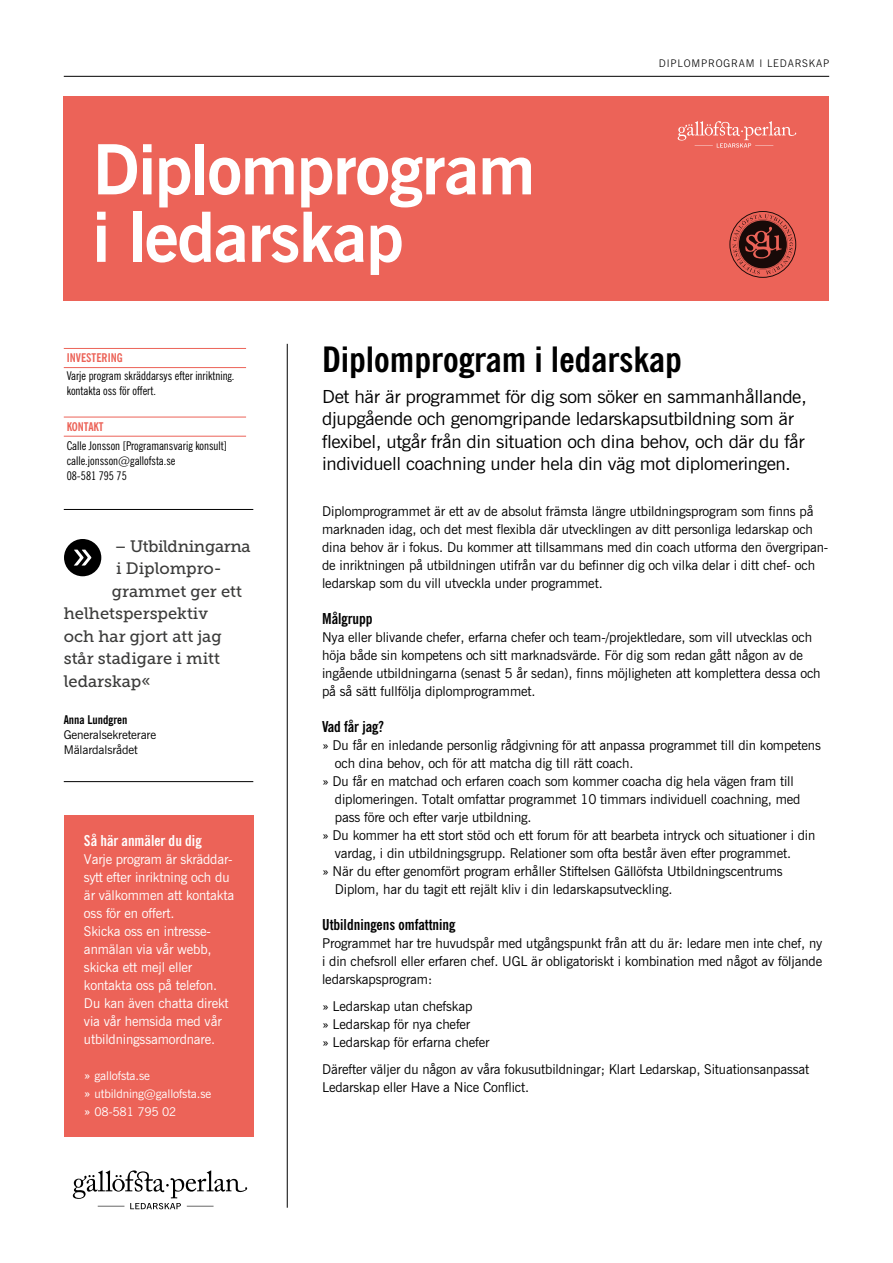
<style>
.page{position:relative;width:893px;height:1263px;background:#fff}
.page>*{position:absolute;margin:0;border:0;box-sizing:border-box;transform-origin:0 0}
.t1{font:700 69px/67.5px "News Gothic BT";letter-spacing:-.02em;color:#fff}
.t2{font:700 condensed 34.95px "News Gothic BT";color:#000;scale:1.06 1}
.t3{font:18px/22.5px "News Gothic BT";letter-spacing:-.02em;color:#000;scale:1.06 1}
.t4{font:16.5px "Museo Slab 500";color:#3c3c3b}
.t5{font:16.5px "Museo Slab 500";letter-spacing:-.02em;color:#3c3c3b}
.t6{font:700 condensed 15px "News Gothic BT";color:#000}
.t7{font:700 condensed 15px "News Gothic BT";color:#fff}
.t8{font:13.5px/18px "News Gothic BT";letter-spacing:-.01em;color:#000}
.t9{font:13.5px/18px "News Gothic BT";letter-spacing:-.01em;color:#fff}
.t10{font:condensed 12px/15px "News Gothic BT";color:#000}
.t11{font:12px/18px "News Gothic BT";letter-spacing:-.01em;color:#fff}
.t12{font:12px/15px "News Gothic BT";letter-spacing:-.01em;color:#000}
.t13{font:700 condensed 12px "News Gothic BT";color:#ec6358}
.t14{font:700 condensed 12px "News Gothic BT";color:#000}
.t15{font:300 10.5px "News Gothic BT";letter-spacing:.08em;color:#000}
.s1{font-size:13.5px}
</style>
<div class="page">
<hr style="left:64px;top:76px;width:765px;height:1px;background:#000">
<hr style="left:287px;top:344px;width:1px;height:864px;background:#000">
<hr style="left:64px;top:509px;width:189px;height:1px;background:#000">
<hr style="left:64px;top:781px;width:189px;height:1px;background:#000">
<div style="left:64px;top:539px;width:37px;height:37px;background:#000;border-radius:50%"></div>
<svg style="left:74px;top:550px;width:18px;height:15px"></svg>
<hr style="left:64px;top:348px;width:182px;height:1px;background:#ec6358">
<hr style="left:64px;top:367px;width:182px;height:1px;background:#ec6358">
<hr style="left:64px;top:417px;width:182px;height:1px;background:#ec6358">
<hr style="left:64px;top:436px;width:182px;height:1px;background:#ec6358">
<svg style="left:73px;top:1170px;width:174px;height:39px"></svg>
<div style="left:64px;top:96px;width:765px;height:205px;background:#ec6358"></div>
<svg style="left:678px;top:121px;width:118px;height:27px"></svg>
<div style="left:64px;top:815px;width:189px;height:321px;background:#ec6358"></div>
<svg style="left:729px;top:211px;width:67px;height:66px"></svg>
<h1 class="t1" style="left:92px;top:135px;width:444px">Diplomprogram i ledarskap</h1>
<p class="t15" style="left:659px;top:57px;width:172px">DIPLOMPROGRAM I LEDARSKAP</p>
<p class="t13" style="left:67px;top:351px;width:57px">INVESTERING</p>
<p class="t10" style="left:67px;top:368px;width:169px">Varje program skräddarsys efter inriktning. kontakta oss för offert.</p>
<p class="t13" style="left:67px;top:419px;width:38px">KONTAKT</p>
<p class="t10" style="left:67px;top:438px;width:162px">Calle Jonsson [Programansvarig konsult] calle.jonsson@gallofsta.se<br>08-581 795 75</p>
<p class="t5" style="left:115px;top:537px;width:137px">– Utbildningarna</p>
<p class="t4" style="left:116px;top:559px;width:107px">i Diplompro-</p>
<p class="t4" style="left:112px;top:582px;width:132px">grammet ger ett</p>
<p class="t4" style="left:64px;top:604px;width:146px">helhetsperspektiv</p>
<p class="t4" style="left:64px;top:627px;width:160px">och har gjort att jag</p>
<p class="t4" style="left:64px;top:649px;width:158px">står stadigare i mitt</p>
<p class="t4" style="left:64px;top:672px;width:88px">ledarskap«</p>
<p class="t14" style="left:64px;top:712px;width:65px">Anna Lundgren</p>
<p class="t12" style="left:64px;top:727px;width:94px">Generalsekreterare<br>Mälardalsrådet</p>
<p class="t7" style="left:84px;top:831px;width:119px">Så här anmäler du dig</p>
<p class="t9" style="left:84px;top:850px;width:152px">Varje program är skräddar&shy;sytt efter inriktning och du är välkommen att kontakta oss för en offert.<br>Skicka oss en intresse&shy;anmälan via vår webb, skicka ett mejl eller kontakta oss på telefon.<br>Du kan även chatta direkt via vår hemsida med vår utbildningssamordnare.</p>
<p class="t11" style="left:84px;top:1066px;width:129px"><span class="s1">»</span> gallofsta.se<br><span class="s1">»</span> utbildning@gallofsta.se <span class="s1">»</span> 08-581 795 02</p>
<h2 class="t2" style="left:322px;top:338px;width:341px">Diplomprogram i ledarskap</h2>
<p class="t3" style="left:322px;top:385px;width:459px">Det här är programmet för dig som söker en sammanhållande, djupgående och genomgripande ledarskapsutbildning som är flexibel, utgår från din situation och dina behov, och där du får individuell coachning under hela din väg mot diplomeringen.</p>
<p class="t8" style="left:322px;top:502px;width:508px">Diplomprogrammet är ett av de absolut främsta längre utbildningsprogram som finns på marknaden idag, och det mest flexibla där utvecklingen av ditt personliga ledarskap och dina behov är i fokus. Du kommer att tillsammans med din coach utforma den övergripan&shy;de inriktningen på utbildningen utifrån var du befinner dig och vilka delar i ditt chef- och ledarskap som du vill utveckla under programmet.</p>
<p class="t6" style="left:322px;top:610px;width:52px">Målgrupp</p>
<p class="t8" style="left:322px;top:628px;width:500px">Nya eller blivande chefer, erfarna chefer och team-/projektledare, som vill utvecklas och höja både sin kompetens och sitt marknadsvärde. För dig som redan gått någon av de ingående utbildningarna (senast 5 år sedan), finns möjligheten att komplettera dessa och på så sätt fullfölja diplomprogrammet.</p>
<p class="t6" style="left:322px;top:718px;width:63px">Vad får jag?</p>
<p class="t8" style="left:322px;top:736px;width:500px">» Du får en inledande personlig rådgivning för att anpassa programmet till din kompetens</p>
<p class="t8" style="left:335px;top:754px;width:300px">och dina behov, och för att matcha dig till rätt coach.</p>
<p class="t8" style="left:322px;top:772px;width:473px">» Du får en matchad och erfaren coach som kommer coacha dig hela vägen fram till</p>
<p class="t8" style="left:335px;top:790px;width:467px">diplomeringen. Totalt omfattar programmet 10 timmars individuell coachning, med</p>
<p class="t8" style="left:335px;top:808px;width:198px">pass före och efter varje utbildning.</p>
<p class="t8" style="left:322px;top:826px;width:495px">» Du kommer ha ett stort stöd och ett forum för att bearbeta intryck och situationer i din</p>
<p class="t8" style="left:335px;top:844px;width:458px">vardag, i din utbildningsgrupp. Relationer som ofta består även efter programmet.</p>
<p class="t8" style="left:322px;top:862px;width:462px">» När du efter genomfört program erhåller Stiftelsen Gällöfsta Utbildningscentrums</p>
<p class="t8" style="left:335px;top:880px;width:339px">Diplom, har du tagit ett rejält kliv i din ledarskapsutveckling.</p>
<p class="t6" style="left:322px;top:916px;width:135px">Utbildningens omfattning</p>
<p class="t8" style="left:322px;top:934px;width:502px;text-align:justify">Programmet har tre huvudspår med utgångspunkt från att du är: ledare men inte chef, ny i din chefsroll eller erfaren chef. UGL är obligatoriskt i kombination med något av följande ledarskapsprogram:</p>
<p class="t8" style="left:322px;top:997px;width:169px">» Ledarskap utan chefskap<br>» Ledarskap för nya chefer<br>» Ledarskap för erfarna chefer</p>
<p class="t8" style="left:322px;top:1060px;width:489px">Därefter väljer du någon av våra fokusutbildningar; Klart Ledarskap, Situationsanpassat<br>Ledarskap eller Have a Nice Conflict.</p>
</div>
